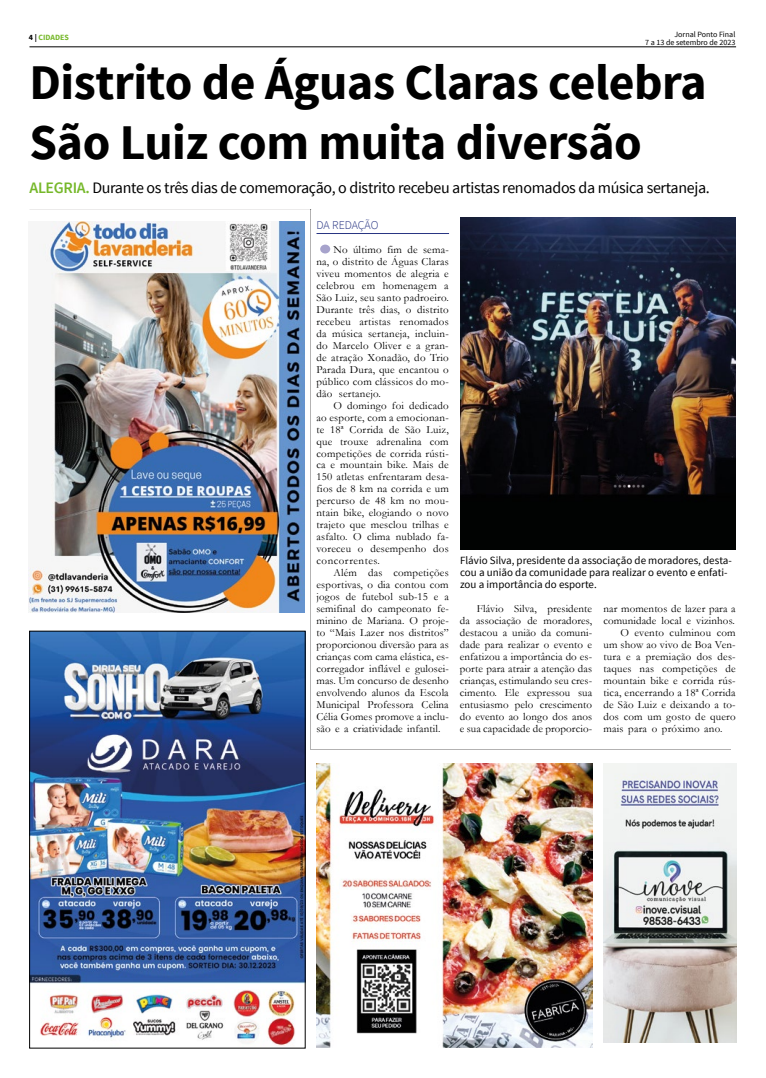
<style>
.page{position:relative;width:766px;height:1078px;background:#fff}
.page>*{position:absolute;margin:0;border:0;box-sizing:border-box;transform-origin:0 0}
.t1{font:700 49.8px/59.8px "Source Sans Pro";letter-spacing:-.01em;color:#000}
.t2{font:15.9px "Source Sans Pro";letter-spacing:-.02em;color:#000}
.t3{font:300 12px "Source Sans Pro";letter-spacing:-.01em;color:#283583}
.t4{font:11px/12px "Garamond";letter-spacing:.02em;color:#000;text-align:justify}
.t5{font:11px/12px "Source Sans Pro";color:#000}
.t6{font:8px/8px "Source Sans Pro";color:#000;text-align:right}
.t7{font:700 8px "Source Sans Pro";color:#76b82a}
.s1{color:#000}
.s2{font-weight:600;color:#76b82a}
</style>
<div class="page">
<hr style="left:29px;top:47px;width:706px;height:1px;background:#000">
<hr style="left:310px;top:209px;width:1px;height:540px;background:#b3b2b2">
<img style="left:31px;top:633px;width:272px;height:412px">
<div style="left:29px;top:631px;width:276px;height:416px;border:1px solid #000"></div>
<img style="left:316px;top:763px;width:276px;height:284px">
<img style="left:29px;top:221px;width:276px;height:391px">
<hr style="left:29px;top:209px;width:281px;height:1px;background:#b3b2b2">
<hr style="left:311px;top:749px;width:419px;height:1px;background:#b3b2b2">
<hr style="left:316px;top:233px;width:133px;height:1px;background:#283583">
<div style="left:320px;top:244px;width:10px;height:9px;background:#a7a3cc;border-radius:50%"></div>
<img style="left:460px;top:217px;width:275px;height:332px">
<img style="left:603px;top:763px;width:132px;height:279px">
<p class="t7" style="left:29px;top:32px;width:42px"><span class="s1">4 |</span> CIDADES</p>
<p class="t6" style="left:645px;top:31px;width:92px">Jornal Ponto Final<br>7 a 13 de setembro de 2023</p>
<h1 class="t1" style="left:29px;top:54px;width:678px">Distrito de Águas Claras celebra<br>São Luiz com muita diversão</h1>
<h2 class="t2" style="left:29px;top:178px;width:681px"><span class="s2">ALEGRIA.</span> Durante os três dias de comemoração, o distrito recebeu artistas renomados da música sertaneja.</h2>
<p class="t3" style="left:316px;top:218px;width:63px">DA REDAÇÃO</p>
<p class="t4" style="left:316px;top:243px;width:134px;text-indent:17px">No último fim de sema&shy;na, o distrito de Águas Claras viveu momentos de alegria e celebrou em homenagem a São Luiz, seu santo padroeiro.<br>Durante três dias, o distrito recebeu artistas renomados da música sertaneja, incluin&shy;do Marcelo Oliver e a gran&shy;de atração Xonadão, do Trio Parada Dura, que encantou o público com clássicos do mo&shy;dão sertanejo.</p>
<p class="t4" style="left:316px;top:399px;width:134px;text-indent:17px">O domingo foi dedicado ao esporte, com a emocionan&shy;te 18ª Corrida de São Luiz, que trouxe adrenalina com competições de corrida rústi&shy;ca e mountain bike. Mais de 150 atletas enfrentaram desa&shy;fios de 8 km na corrida e um percurso de 48 km no mou&shy;ntain bike, elogiando o novo trajeto que mesclou trilhas e asfalto. O clima nublado fa&shy;voreceu o desempenho dos concorrentes.</p>
<p class="t4" style="left:316px;top:566px;width:134px;text-indent:17px">Além das competições esportivas, o dia contou com jogos de futebol sub-15 e a semifinal do campeonato fe&shy;minino de Mariana. O proje&shy;to “Mais Lazer nos distritos” proporcionou diversão para as crianças com cama elástica, es&shy;corregador inflável e gulosei&shy;mas. Um concurso de desenho envolvendo alunos da Escola Municipal Professora Celina Célia Gomes promove a inclu&shy;são e a criatividade infantil.</p>
<p class="t5" style="left:460px;top:554px;width:273px">Flávio Silva, presidente da associação de moradores, desta&shy;cou a união da comunidade para realizar o evento e enfati&shy;zou a importância do esporte.</p>
<p class="t4" style="left:459px;top:602px;width:134px;text-indent:17px">Flávio Silva, presidente da associação de moradores, destacou a união da comuni&shy;dade para realizar o evento e enfatizou a importância do es&shy;porte para atrair a atenção das crianças, estimulando seu cres&shy;cimento. Ele expressou sua entusiasmo pelo crescimento do evento ao longo dos anos e sua capacidade de proporcio-</p>
<p class="t4" style="left:603px;top:602px;width:134px">nar momentos de lazer para a</p>
<p class="t4" style="left:603px;top:614px;width:133px">comunidade local e vizinhos.</p>
<p class="t4" style="left:620px;top:626px;width:117px">O evento culminou com</p>
<p class="t4" style="left:603px;top:638px;width:134px">um show ao vivo de Boa Ven-</p>
<p class="t4" style="left:603px;top:650px;width:134px">tura e a premiação dos des-</p>
<p class="t4" style="left:603px;top:662px;width:134px">taques nas competições de</p>
<p class="t4" style="left:603px;top:674px;width:134px">mountain bike e corrida rús-</p>
<p class="t4" style="left:603px;top:686px;width:134px">tica, encerrando a 18ª Corrida</p>
<p class="t4" style="left:603px;top:697px;width:134px">de São Luiz e deixando a to-</p>
<p class="t4" style="left:603px;top:709px;width:134px">dos com um gosto de quero</p>
<p class="t4" style="left:603px;top:721px;width:120px">mais para o próximo ano.</p>
</div>
